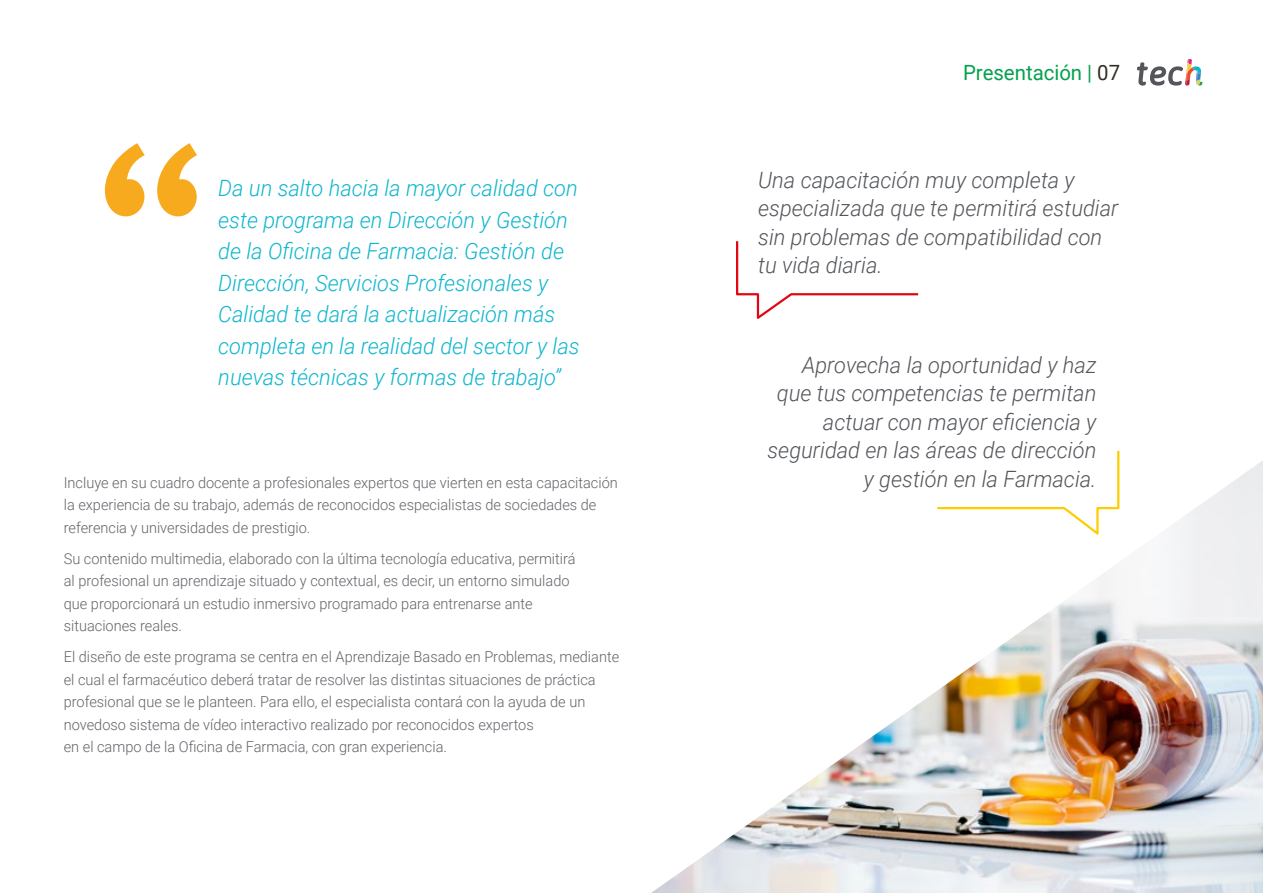
<style>
.page{position:relative;width:1263px;height:893px;background:#fff}
.page>*{position:absolute;margin:0;border:0;box-sizing:border-box;transform-origin:0 0}
.t1{font:italic 300 22.5px/28.5px "Roboto";color:#52555b;text-align:right}
.t2{font:italic 300 22.5px/31.5px "Roboto";color:#0fb6cf}
.t3{font:21px "Roboto";color:#04a14d}
.t4{font:300 15px/22.5px "Roboto";color:#61646a}
.s1{color:#312e20}
</style>
<div class="page">
<svg style="left:105px;top:143px;width:92px;height:73px"></svg>
<svg style="left:736px;top:241px;width:183px;height:78px"></svg>
<img style="left:651px;top:460px;width:612px;height:433px">
<svg style="left:1137px;top:59px;width:65px;height:27px"></svg>
<p class="t2" style="left:218px;top:172px;width:363px">Da un salto hacia la mayor calidad con este programa en Dirección y Gestión de la Oficina de Farmacia: Gestión de Dirección, Servicios Profesionales y Calidad te dará la actualización más completa en la realidad del sector y las nuevas técnicas y formas de trabajo”</p>
<p class="t4" style="left:64px;top:470px;width:555px">Incluye en su cuadro docente a profesionales expertos que vierten en esta capacitación la experiencia de su trabajo, además de reconocidos especialistas de sociedades de referencia y universidades de prestigio.</p>
<p class="t4" style="left:64px;top:546px;width:513px">Su contenido multimedia, elaborado con la última tecnología educativa, permitirá al profesional un aprendizaje situado y contextual, es decir, un entorno simulado que proporcionará un estudio inmersivo programado para entrenarse ante situaciones reales.</p>
<p class="t4" style="left:64px;top:645px;width:557px">El diseño de este programa se centra en el Aprendizaje Basado en Problemas, mediante el cual el farmacéutico deberá tratar de resolver las distintas situaciones de práctica profesional que se le planteen. Para ello, el especialista contará con la ayuda de un novedoso sistema de vídeo interactivo realizado por reconocidos expertos<br>en el campo de la Oficina de Farmacia, con gran experiencia.</p>
<h2 class="t3" style="left:963px;top:57px;width:159px">Presentación | <span class="s1">07</span></h2>
<h1 class="t1" style="left:758px;top:164px;width:362px;text-align:left">Una capacitación muy completa y especializada que te permitirá estudiar sin problemas de compatibilidad con tu vida diaria.</h1>
<h1 class="t1" style="left:767px;top:349px;width:330px">Aprovecha la oportunidad y haz que tus competencias te permitan actuar con mayor eficiencia y seguridad en las áreas de dirección y gestión en la Farmacia.</h1>
</div>
